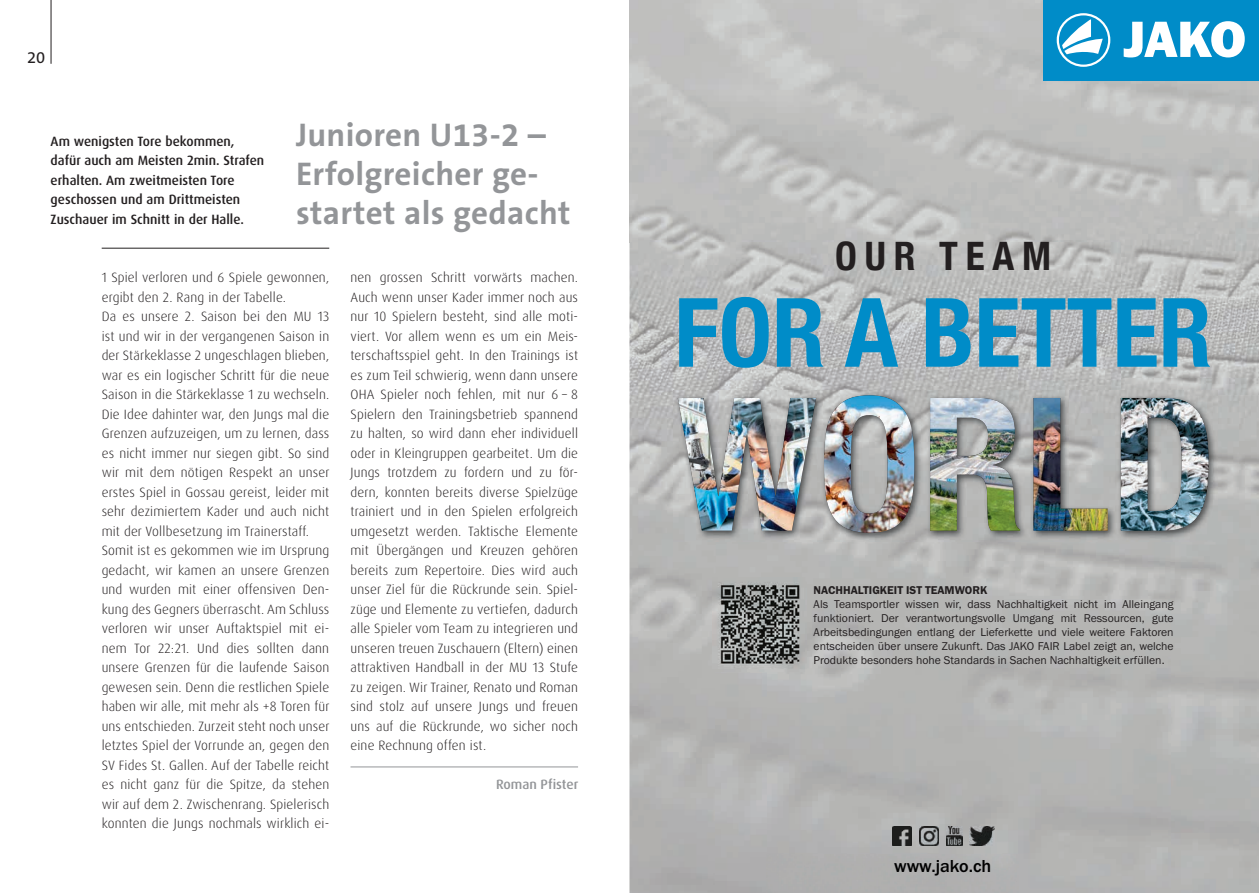
<style>
.page{position:relative;width:1259px;height:893px;background:#fff}
.page>*{position:absolute;margin:0;border:0;box-sizing:border-box;transform-origin:0 0}
.t1{font:700 condensed 95.85px "Helvetica Neue";color:#008cc8}
.t2{font:700 condensed 39.15px "Helvetica Neue";letter-spacing:.2em;color:#231f20}
.t3{font:700 33px/39px "The Sans B W7";letter-spacing:.01em;color:#939598}
.t4{font:500 18px "Franklin Gothic URW";color:#000}
.t5{font:16.5px "The Sans B W5 Plain";color:#231f20}
.t6{font:300 13.5px/19.5px "Dax Pro";letter-spacing:.01em;color:#231f20}
.t7{font:500 13.5px/19.5px "Dax Pro";color:#231f20}
.t8{font:500 13.5px "Dax Pro";color:#939598}
.t9{font:11.7px/14.1px "Franklin Gothic URW Boo";color:#231f20;text-align:justify}
.t10{font:11.7px "Franklin Gothic URW Dem";color:#231f20}
</style>
<div class="page">
<hr style="left:350px;top:766px;width:228px;height:1px;background:#939598">
<hr style="left:102px;top:248px;width:227px;height:1px;background:#231f20">
<hr style="left:51px;top:0;width:1px;height:64px;background:#231f20">
<img style="left:629px;top:0;width:490px;height:242px">
<img style="left:1119px;top:80px;width:140px;height:315px">
<img style="left:629px;top:242px;width:389px;height:153px">
<img style="left:1018px;top:242px;width:102px;height:149px">
<img style="left:629px;top:395px;width:87px;height:498px">
<div style="left:767px;top:599px;width:403px;height:294px;background:#b4b4b3"></div>
<img style="left:674px;top:391px;width:543px;height:151px">
<img style="left:824px;top:395px;width:90px;height:138px">
<img style="left:678px;top:398px;width:138px;height:133px">
<img style="left:930px;top:398px;width:90px;height:133px">
<img style="left:1033px;top:398px;width:74px;height:133px">
<img style="left:1121px;top:398px;width:87px;height:133px">
<img style="left:712px;top:577px;width:95px;height:94px">
<img style="left:970px;top:826px;width:24px;height:20px">
<img style="left:919px;top:826px;width:20px;height:20px">
<img style="left:892px;top:826px;width:20px;height:20px">
<img style="left:946px;top:826px;width:16px;height:20px">
<div style="left:1043px;top:0;width:215px;height:80px;background:#008cc8"></div>
<svg style="left:1123px;top:21px;width:121px;height:36px"></svg>
<svg style="left:1056px;top:13px;width:54px;height:54px"></svg>
<p class="t5" style="left:27px;top:46px;width:20px">20</p>
<p class="t7" style="left:51px;top:132px;width:215px">Am wenigsten Tore bekommen, dafür auch am Meisten 2min. Strafen erhalten. Am zweitmeisten Tore geschossen und am Drittmeisten<br>Zuschauer im Schnitt in der Halle.</p>
<h3 class="t3" style="left:296px;top:116px;width:276px">Junioren U13-2 –<br>Erfolgreicher ge&shy;startet als gedacht</h3>
<p class="t6" style="left:102px;top:268px;width:229px">1 Spiel verloren und 6 Spiele gewonnen, ergibt den 2. Rang in der Tabelle.<br>Da es unsere 2. Saison bei den MU 13 ist und wir in der vergangenen Saison in der Stärkeklasse 2 ungeschlagen blieben, war es ein logischer Schritt für die neue Saison in die Stärkeklasse 1 zu wechseln.<br>Die Idee dahinter war, den Jungs mal die Grenzen aufzuzeigen, um zu lernen, dass es nicht immer nur siegen gibt. So sind wir mit dem nötigen Respekt an unser erstes Spiel in Gossau gereist, leider mit sehr dezimiertem Kader und auch nicht mit der Vollbesetzung im Trainerstaff.<br>Somit ist es gekommen wie im Ursprung gedacht, wir kamen an unsere Grenzen und wurden mit einer offensiven Den&shy;kung des Gegners überrascht. Am Schluss verloren wir unser Auftaktspiel mit ei&shy;nem Tor 22:21. Und dies sollten dann unsere Grenzen für die laufende Saison gewesen sein. Denn die restlichen Spiele haben wir alle, mit mehr als +8 Toren für uns entschieden. Zurzeit steht noch unser letztes Spiel der Vorrunde an, gegen den SV Fides St. Gallen. Auf der Tabelle reicht es nicht ganz für die Spitze, da stehen wir auf dem 2. Zwischenrang. Spielerisch konnten die Jungs nochmals wirklich ei-</p>
<p class="t6" style="left:350px;top:268px;width:229px;text-align:justify">nen grossen Schritt vorwärts machen.<br>Auch wenn unser Kader immer noch aus nur 10 Spielern besteht, sind alle moti&shy;viert. Vor allem wenn es um ein Meis&shy;terschaftsspiel geht. In den Trainings ist es zum Teil schwierig, wenn dann unsere OHA Spieler noch fehlen, mit nur 6 – 8<br>Spielern den Trainingsbetrieb spannend zu halten, so wird dann eher individuell oder in Kleingruppen gearbeitet. Um die Jungs trotzdem zu fordern und zu för&shy;dern, konnten bereits diverse Spielzüge trainiert und in den Spielen erfolgreich umgesetzt werden. Taktische Elemente mit Übergängen und Kreuzen gehören bereits zum Repertoire. Dies wird auch unser Ziel für die Rückrunde sein. Spiel&shy;züge und Elemente zu vertiefen, dadurch alle Spieler vom Team zu integrieren und unseren treuen Zuschauern (Eltern) einen attraktiven Handball in der MU 13 Stufe zu zeigen. Wir Trainer, Renato und Roman sind stolz auf unsere Jungs und freuen uns auf die Rückrunde, wo sicher noch eine Rechnung offen ist.</p>
<p class="t8" style="left:496px;top:776px;width:84px">Roman Pfister</p>
<h2 class="t2" style="left:835px;top:223px;width:217px">OUR TEAM</h2>
<h1 class="t1" style="left:674px;top:253px;width:539px">FOR A BETTER</h1>
<p class="t10" style="left:813px;top:583px;width:175px">NACHHALTIGKEIT IST TEAMWORK</p>
<p class="t9" style="left:813px;top:597px;width:362px">Als Teamsportler wissen wir, dass Nachhaltigkeit nicht im Alleingang funktioniert. Der verantwortungsvolle Umgang mit Ressourcen, gute Arbeitsbedingungen entlang der Lieferkette und viele weitere Faktoren entscheiden über unsere Zukunft. Das JAKO FAIR Label zeigt an, welche Produkte besonders hohe Standards in Sachen Nachhaltigkeit erfüllen.</p>
<h3 class="t4" style="left:894px;top:854px;width:99px">www.jako.ch</h3>
</div>
